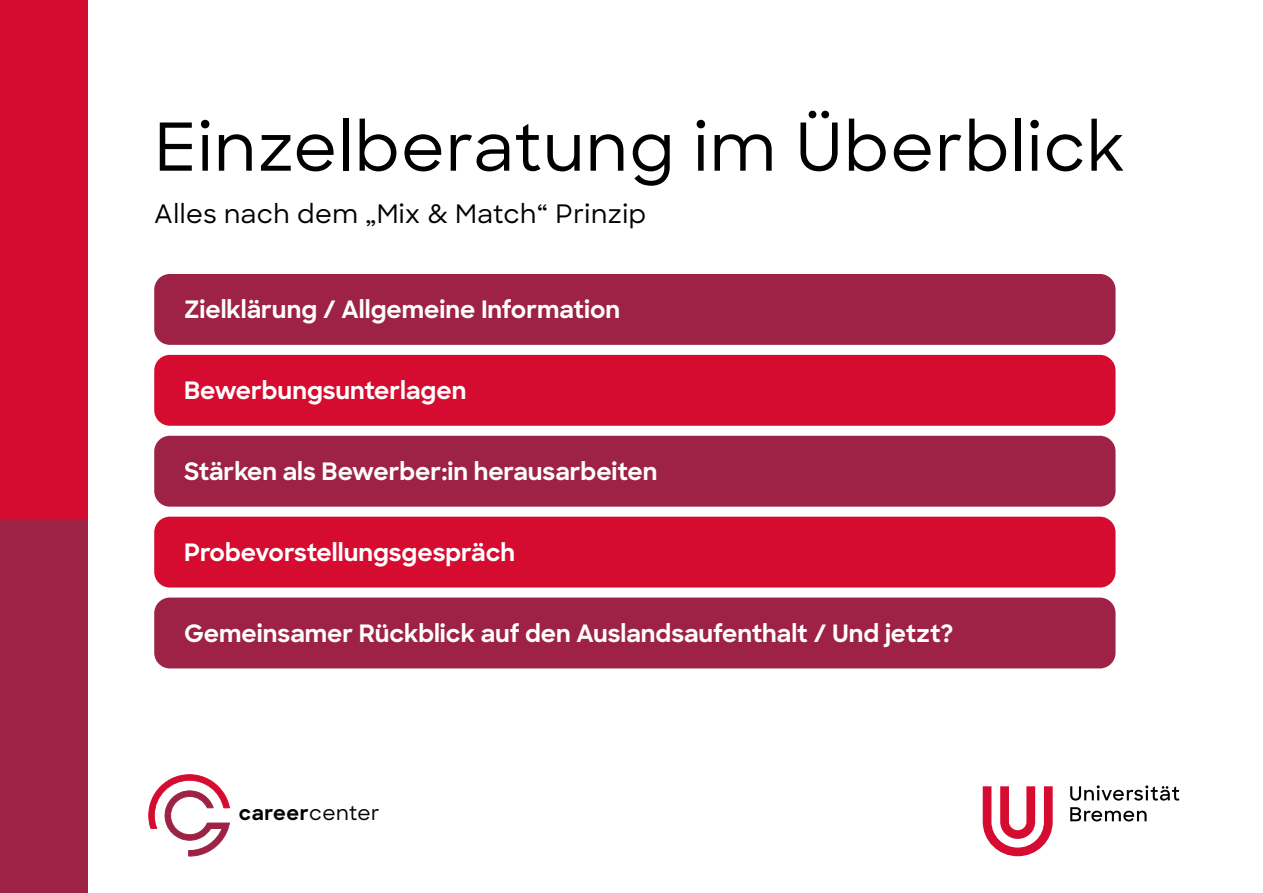
<style>
.page{position:relative;width:1263px;height:893px;background:#fff}
.page>*{position:absolute;margin:0;border:0;box-sizing:border-box;transform-origin:0 0}
.t1{font:500 66px "Sharp Sans";letter-spacing:.02em;color:#000}
.t2{font:500 25.5px "Sharp Sans";letter-spacing:.02em;color:#000}
.t3{font:700 24px "Sharp Sans";color:#fff}
.t4{font:700 19.95px "Sharp Sans";letter-spacing:.03em;color:#000}
.s1{font-weight:500}
</style>
<div class="page">
<svg style="left:1070px;top:807px;width:76px;height:14px"></svg>
<svg style="left:1070px;top:785px;width:109px;height:16px"></svg>
<svg style="left:983px;top:786px;width:70px;height:70px"></svg>
<svg style="left:148px;top:774px;width:82px;height:82px"></svg>
<div style="left:0;top:0;width:87px;height:521px;background:#d50c2f"></div>
<div style="left:0;top:521px;width:87px;height:372px;background:#9d2246"></div>
<div style="left:154px;top:274px;width:961px;height:71px;background:#9d2246;border-radius:16px"></div>
<div style="left:154px;top:355px;width:961px;height:71px;background:#d50c2f;border-radius:16px"></div>
<div style="left:154px;top:436px;width:961px;height:71px;background:#9d2246;border-radius:16px"></div>
<div style="left:154px;top:517px;width:961px;height:71px;background:#d50c2f;border-radius:16px"></div>
<div style="left:154px;top:598px;width:961px;height:70px;background:#9d2246;border-radius:16px"></div>
<h1 class="t1" style="left:154px;top:98px;width:972px">Einzelberatung im Überblick</h1>
<p class="t2" style="left:154px;top:194px;width:493px">Alles nach dem „Mix &amp; Match“ Prinzip</p>
<p class="t3" style="left:184px;top:292px;width:438px">Zielklärung / Allgemeine Information</p>
<p class="t3" style="left:184px;top:373px;width:284px">Bewerbungsunterlagen</p>
<p class="t3" style="left:184px;top:454px;width:475px">Stärken als Bewerber:in herausarbeiten</p>
<p class="t3" style="left:184px;top:535px;width:333px">Probevorstellungsgespräch</p>
<p class="t3" style="left:184px;top:615px;width:771px">Gemeinsamer Rückblick auf den Auslandsaufenthalt / Und jetzt?</p>
<p class="t4" style="left:239px;top:798px;width:142px">career<span class="s1">center</span></p>
</div>
